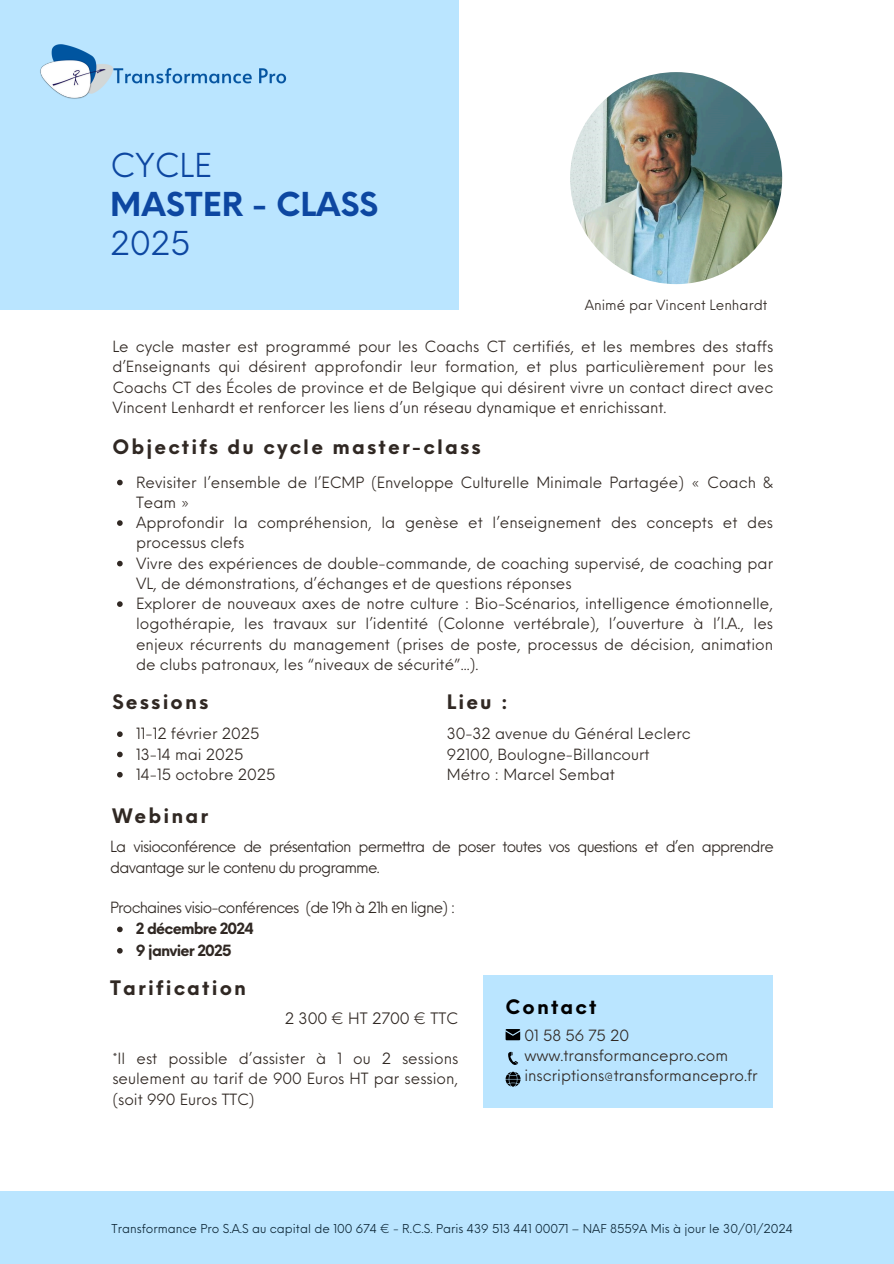
<style>
.page{position:relative;width:894px;height:1264px;background:#fff}
.page>*{position:absolute;margin:0;border:0;box-sizing:border-box;transform-origin:0 0}
.t1{font:700 32.1px/38.8px "Neue Einstellung";color:#0d47a1}
.t2{font:700 19.5px "Neue Einstellung";letter-spacing:.11em;color:#302823}
.t3{font:700 19.5px "Neue Einstellung";letter-spacing:.11em;color:#000}
.t4{font:15.45px "Neue Einstellung";color:#302823}
.t5{font:15.15px/20.2px "Neue Einstellung";color:#302823}
.t6{font:15.15px/20.2px "Neue Einstellung";letter-spacing:-.055em;color:#302823}
.t7{font:700 15.15px "Neue Einstellung";letter-spacing:-.055em;color:#302823}
.t8{font:13.65px "Neue Einstellung";color:#302823}
.t9{font:12px "Neue Einstellung";color:#0f2939}
.s1{font-weight:400}
</style>
<div class="page">
<div style="left:0;top:0;width:458px;height:310px;background:#bae5ff"></div>
<img style="left:40px;top:44px;width:247px;height:55px">
<img style="left:570px;top:72px;width:212px;height:212px;border-radius:50%">
<div style="left:483px;top:974px;width:289px;height:133px;background:#bae5ff"></div>
<svg style="left:508px;top:1051px;width:10px;height:14px"></svg>
<svg style="left:505px;top:1029px;width:15px;height:11px"></svg>
<svg style="left:505px;top:1071px;width:15px;height:15px"></svg>
<div style="left:0;top:1190px;width:893px;height:73px;background:#bae5ff"></div>
<svg style="left:117px;top:480px;width:6px;height:5px"></svg>
<svg style="left:117px;top:520px;width:6px;height:6px"></svg>
<svg style="left:117px;top:561px;width:6px;height:5px"></svg>
<svg style="left:117px;top:601px;width:6px;height:6px"></svg>
<svg style="left:117px;top:731px;width:6px;height:6px"></svg>
<svg style="left:117px;top:751px;width:6px;height:6px"></svg>
<svg style="left:117px;top:772px;width:6px;height:5px"></svg>
<svg style="left:117px;top:926px;width:6px;height:6px"></svg>
<svg style="left:117px;top:948px;width:6px;height:5px"></svg>
<h2 class="t1" style="left:110px;top:143px;width:269px"><span class="s1">CYCLE<br></span>MASTER - CLASS<br><span class="s1">2025</span></h2>
<p class="t8" style="left:584px;top:293px;width:184px">Animé par Vincent Lenhardt</p>
<p class="t5" style="left:112px;top:335px;width:662px;text-align:justify">Le cycle master est programmé pour les Coachs CT certifiés, et les membres des staffs d’Enseignants qui désirent approfondir leur formation, et plus particulièrement pour les Coachs CT des Écoles de province et de Belgique qui désirent vivre un contact direct avec Vincent Lenhardt et renforcer les liens d’un réseau dynamique et enrichissant.</p>
<p class="t2" style="left:112px;top:429px;width:370px">Objectifs du cycle master-class</p>
<h5 class="t5" style="left:136px;top:470px;width:638px">Revisiter l’ensemble de l’ECMP (Enveloppe Culturelle Minimale Partagée) « Coach &amp;<br>Team »</h5>
<h4 class="t5" style="left:136px;top:511px;width:638px">Approfondir la compréhension, la genèse et l’enseignement des concepts et des processus clefs</h4>
<h2 class="t5" style="left:136px;top:551px;width:638px">Vivre des expériences de double-commande, de coaching supervisé, de coaching par<br>VL, de démonstrations, d’échanges et de questions réponses</h2>
<p class="t5" style="left:136px;top:592px;width:638px;text-align:justify">Explorer de nouveaux axes de notre culture : Bio-Scénarios, intelligence émotionnelle, logothérapie, les travaux sur l’identité (Colonne vertébrale), l’ouverture à l’I.A., les enjeux récurrents du management (prises de poste, processus de décision, animation de clubs patronaux, les “niveaux de sécurité”...).</p>
<h4 class="t2" style="left:446px;top:684px;width:62px">Lieu :</h4>
<h2 class="t5" style="left:446px;top:722px;width:245px">30-32 avenue du Général Leclerc<br>92100, Boulogne-Billancourt<br>Métro : Marcel Sembat</h2>
<h2 class="t2" style="left:112px;top:684px;width:97px">Sessions</h2>
<p class="t5" style="left:136px;top:722px;width:125px">11-12 février 2025</p>
<p class="t5" style="left:136px;top:742px;width:109px">13-14 mai 2025</p>
<p class="t5" style="left:136px;top:762px;width:141px">14-15 octobre 2025</p>
<h2 class="t2" style="left:112px;top:798px;width:97px">Webinar</h2>
<h4 class="t6" style="left:110px;top:835px;width:665px">La visioconférence de présentation permettra de poser toutes vos questions et d’en apprendre davantage sur le contenu du programme.</h4>
<h4 class="t6" style="left:110px;top:895px;width:346px">Prochaines visio-conférences (de 19h à 21h en ligne) :</h4>
<h4 class="t7" style="left:136px;top:915px;width:119px">2 décembre 2024</h4>
<p class="t7" style="left:136px;top:936px;width:97px">9 janvier 2025</p>
<p class="t2" style="left:110px;top:970px;width:137px">Tarification</p>
<h2 class="t4" style="left:285px;top:1004px;width:175px">2 300 € HT 2700 € TTC</h2>
<h3 class="t5" style="left:112px;top:1047px;width:347px;text-align:justify">*Il est possible d’assister à 1 ou 2 sessions seulement au tarif de 900 Euros HT par session, (soit 990 Euros TTC)</h3>
<p class="t3" style="left:505px;top:989px;width:92px">Contact</p>
<p class="t5" style="left:524px;top:1023px;width:235px">01 58 56 75 20 www.transformancepro.com inscriptions@transformancepro.fr</p>
<h1 class="t9" style="left:112px;top:1217px;width:683px">Transformance Pro S.A.S au capital de 100 674 € - R.C.S. Paris 439 513 441 00071 – NAF 8559A Mis à jour le 30/01/2024</h1>
</div>
